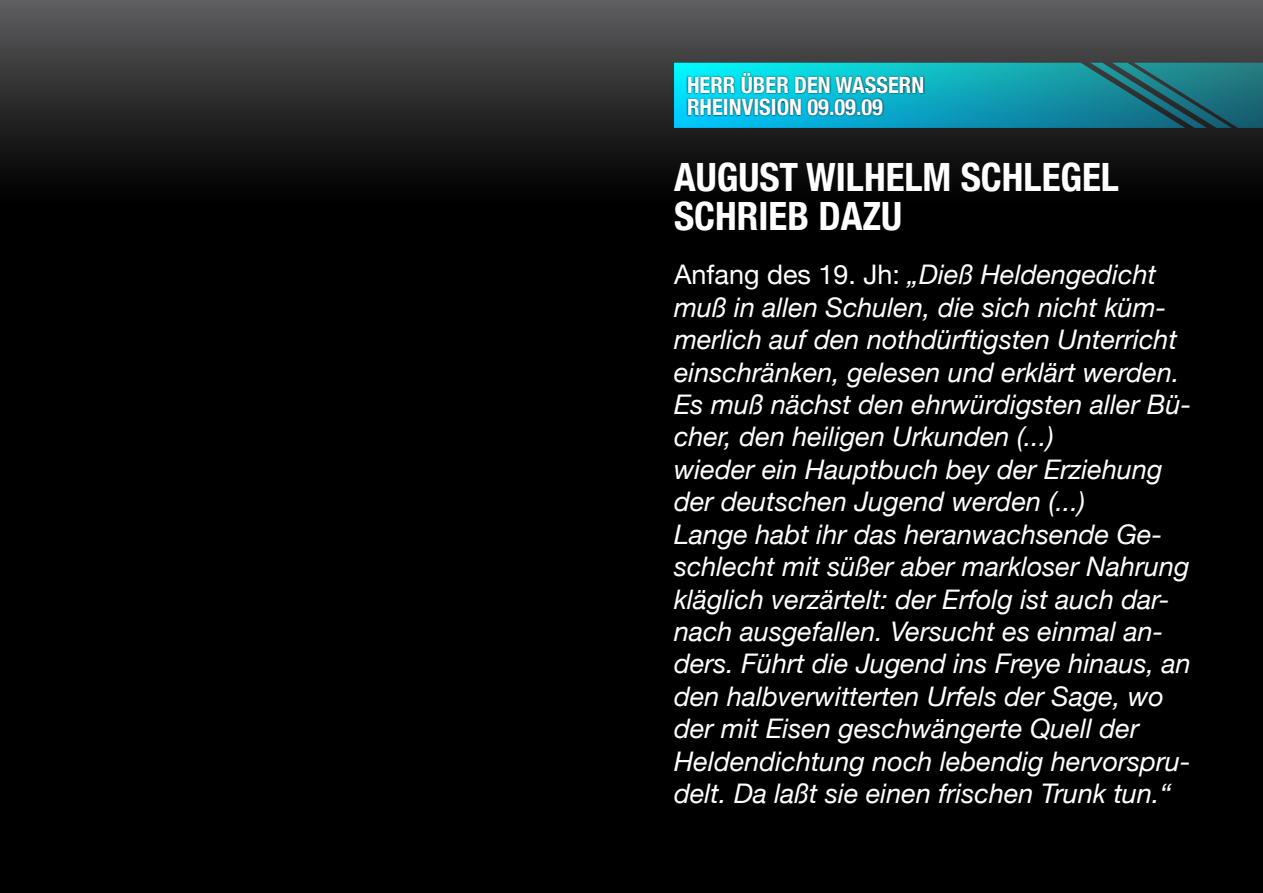
<style>
.page{position:relative;width:1263px;height:893px;background:#fff}
.page>*{position:absolute;margin:0;border:0;box-sizing:border-box;transform-origin:0 0}
.t1{font:700 condensed 39px/39px "Helvetica Neue";color:#fff}
.t2{font:italic 27px/32.4px "Helvetica Neue";color:#fff}
.t3{font:700 condensed 22.5px/22.5px "Helvetica Neue";color:#fff}
.s1{font-style:normal}
</style>
<div class="page">
<div style="left:0;top:0;width:1263px;height:205px;background:linear-gradient(to bottom,#5d5e5f,#000)"></div>
<div style="left:0;top:203px;width:1263px;height:690px;background:#000"></div>
<svg style="left:674px;top:63px;width:589px;height:65px;background:#1392a3"></svg>
<div style="left:686px;top:71px;width:239px;height:46px;background:#000;opacity:.75"></div>
<p class="t3" style="left:687px;top:73px;width:239px">HERR ÜBER DEN WASSERN<br>RHEINVISION 09.09.09</p>
<h1 class="t1" style="left:674px;top:157px;width:446px">AUGUST WILHELM SCHLEGEL<br>SCHRIEB DAZU</h1>
<p class="t2" style="left:674px;top:258px;width:519px"><span class="s1">Anfang des 19. Jh:</span> „Dieß Heldengedicht muß in allen Schulen, die sich nicht küm&shy;merlich auf den nothdürftigsten Unterricht einschränken, gelesen und erklärt werden.<br>Es muß nächst den ehrwürdigsten aller Bü&shy;cher, den heiligen Urkunden (...)<br>wieder ein Hauptbuch bey der Erziehung der deutschen Jugend werden (...)<br>Lange habt ihr das heranwachsende Ge&shy;schlecht mit süßer aber markloser Nahrung kläglich verzärtelt: der Erfolg ist auch dar&shy;nach ausgefallen. Versucht es einmal an&shy;ders. Führt die Jugend ins Freye hinaus, an den halbverwitterten Urfels der Sage, wo der mit Eisen geschwängerte Quell der Heldendichtung noch lebendig hervorspru&shy;delt. Da laßt sie einen frischen Trunk tun.“</p>
</div>
